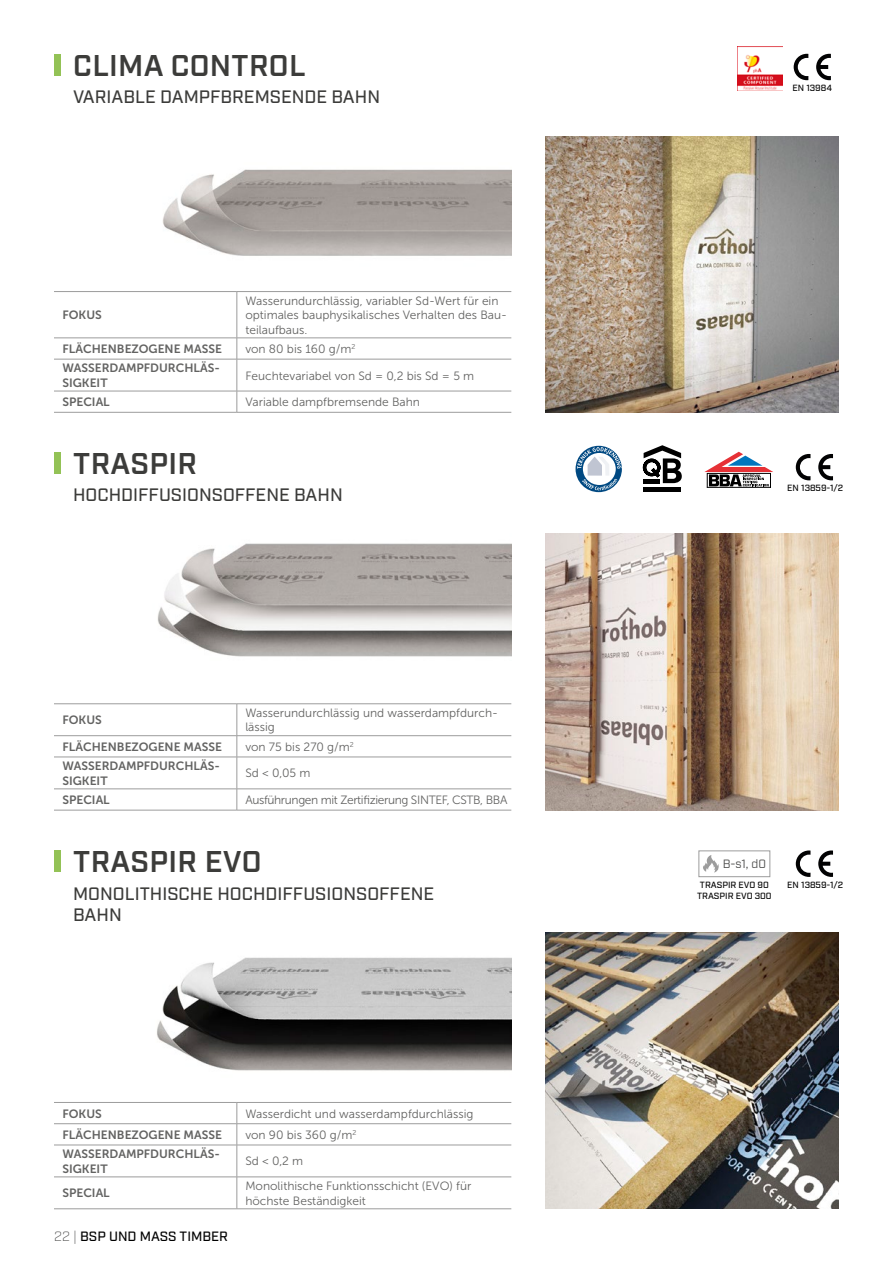
<style>
.page{position:relative;width:893px;height:1263px;background:#fff}
.page>*{position:absolute;margin:0;border:0;box-sizing:border-box;transform-origin:0 0}
.HEAD_1_CAP{font:600 30px "Industry";letter-spacing:.01em;color:#3c3c3a}
.SUBHEAD{font:500 18px/21.6px "Industry";color:#3c3c3a}
.t1{font:500 13.5px "Industry";color:#000}
.table_body_-_left{font:12px/14.4px "Museo Sans 300";color:#636362}
.table_head_-_left{font:12px/14.4px "Museo Sans 700";color:#636362}
.table_body_-_left-2{font:12px "Museo Sans 300";letter-spacing:-.03em;color:#636362}
.t2{font:12px "Industry";color:#4a4a49}
.ICON{font:500 9px "Industry";color:#000}
.s1{font-weight:300;color:#565655}
</style>
<div class="page">
<img style="left:162px;top:169px;width:349px;height:87px">
<div style="left:54px;top:54px;width:6px;height:22px;background:#93c256"></div>
<img style="left:738px;top:47px;width:44px;height:44px">
<img style="left:545px;top:136px;width:294px;height:276px">
<svg style="left:794px;top:54px;width:14px;height:26px"></svg>
<svg style="left:816px;top:54px;width:15px;height:26px"></svg>
<div style="left:54px;top:452px;width:6px;height:22px;background:#93c256"></div>
<div style="left:54px;top:850px;width:6px;height:22px;background:#93c256"></div>
<img style="left:545px;top:932px;width:294px;height:277px">
<img style="left:545px;top:534px;width:294px;height:276px">
<img style="left:157px;top:543px;width:354px;height:114px">
<img style="left:157px;top:957px;width:354px;height:114px">
<svg style="left:576px;top:446px;width:46px;height:46px"></svg>
<svg style="left:577px;top:447px;width:44px;height:43px"></svg>
<svg style="left:796px;top:454px;width:14px;height:26px"></svg>
<svg style="left:818px;top:454px;width:15px;height:26px"></svg>
<svg style="left:796px;top:850px;width:14px;height:27px"></svg>
<svg style="left:818px;top:850px;width:15px;height:27px"></svg>
<hr style="left:644px;top:487px;width:37px;height:4px;background:#000">
<svg style="left:643px;top:445px;width:39px;height:38px"></svg>
<svg style="left:704px;top:452px;width:69px;height:35px"></svg>
<hr style="left:707px;top:487px;width:63px;height:1px;background:#000">
<hr style="left:54px;top:291px;width:183px;height:1px;background:#9c9c9c">
<hr style="left:237px;top:291px;width:274px;height:1px;background:#9c9c9c">
<hr style="left:237px;top:292px;width:1px;height:46px;background:#9c9c9c">
<hr style="left:54px;top:338px;width:183px;height:1px;background:#9c9c9c">
<hr style="left:237px;top:338px;width:274px;height:1px;background:#9c9c9c">
<svg style="left:237px;top:338px;width:1px;height:21px"></svg>
<hr style="left:54px;top:359px;width:183px;height:1px;background:#9c9c9c">
<hr style="left:237px;top:359px;width:274px;height:1px;background:#9c9c9c">
<hr style="left:237px;top:359px;width:1px;height:32px;background:#9c9c9c">
<hr style="left:54px;top:391px;width:183px;height:1px;background:#9c9c9c">
<hr style="left:237px;top:391px;width:274px;height:1px;background:#9c9c9c">
<svg style="left:237px;top:391px;width:1px;height:21px"></svg>
<hr style="left:54px;top:412px;width:183px;height:1px;background:#9c9c9c">
<hr style="left:237px;top:412px;width:274px;height:1px;background:#9c9c9c">
<hr style="left:54px;top:703px;width:183px;height:1px;background:#9c9c9c">
<hr style="left:237px;top:703px;width:274px;height:1px;background:#9c9c9c">
<hr style="left:237px;top:704px;width:1px;height:31px;background:#9c9c9c">
<hr style="left:54px;top:735px;width:183px;height:1px;background:#9c9c9c">
<hr style="left:237px;top:735px;width:274px;height:1px;background:#9c9c9c">
<svg style="left:237px;top:736px;width:1px;height:21px"></svg>
<hr style="left:54px;top:757px;width:183px;height:1px;background:#9c9c9c">
<hr style="left:237px;top:757px;width:274px;height:1px;background:#9c9c9c">
<hr style="left:237px;top:757px;width:1px;height:32px;background:#9c9c9c">
<hr style="left:54px;top:789px;width:183px;height:1px;background:#9c9c9c">
<hr style="left:237px;top:789px;width:274px;height:1px;background:#9c9c9c">
<svg style="left:237px;top:789px;width:1px;height:21px"></svg>
<hr style="left:54px;top:810px;width:183px;height:1px;background:#9c9c9c">
<hr style="left:237px;top:810px;width:274px;height:1px;background:#9c9c9c">
<hr style="left:54px;top:1102px;width:183px;height:1px;background:#9c9c9c">
<hr style="left:237px;top:1102px;width:274px;height:1px;background:#9c9c9c">
<hr style="left:54px;top:1123px;width:183px;height:1px;background:#9c9c9c">
<hr style="left:237px;top:1123px;width:274px;height:1px;background:#9c9c9c">
<svg style="left:237px;top:1103px;width:1px;height:42px"></svg>
<hr style="left:54px;top:1145px;width:183px;height:1px;background:#9c9c9c">
<hr style="left:237px;top:1145px;width:274px;height:1px;background:#9c9c9c">
<hr style="left:237px;top:1145px;width:1px;height:32px;background:#9c9c9c">
<hr style="left:54px;top:1176px;width:183px;height:1px;background:#9c9c9c">
<hr style="left:237px;top:1176px;width:274px;height:1px;background:#9c9c9c">
<hr style="left:237px;top:1177px;width:1px;height:31px;background:#9c9c9c">
<hr style="left:54px;top:1208px;width:183px;height:1px;background:#9c9c9c">
<hr style="left:237px;top:1208px;width:274px;height:1px;background:#9c9c9c">
<div style="left:698px;top:850px;width:72px;height:27px;border:1px solid #9c9c9c"></div>
<svg style="left:703px;top:855px;width:16px;height:18px"></svg>
<p class="HEAD_1_CAP" style="left:73px;top:48px;width:234px">CLIMA CONTROL</p>
<p class="SUBHEAD" style="left:73px;top:87px;width:308px">VARIABLE DAMPFBREMSENDE BAHN</p>
<p class="table_head_-_left" style="left:63px;top:308px;width:41px">FOKUS</p>
<p class="table_body_-_left" style="left:245px;top:294px;width:263px">Wasserundurchlässig, variabler Sd-Wert für ein optimales bauphysikalisches Verhalten des Bau&shy;teilaufbaus.</p>
<p class="table_head_-_left" style="left:63px;top:342px;width:161px">FLÄCHENBEZOGENE MASSE</p>
<p class="table_body_-_left" style="left:245px;top:342px;width:112px">von 80 bis 160 g/m<sup>2</sup></p>
<p class="table_head_-_left" style="left:63px;top:361px;width:159px">WASSERDAMPFDURCHLÄS-<br>SIGKEIT</p>
<p class="table_body_-_left" style="left:245px;top:368px;width:230px">Feuchtevariabel von Sd = 0,2 bis Sd = 5 m</p>
<p class="table_head_-_left" style="left:63px;top:395px;width:49px">SPECIAL</p>
<p class="table_body_-_left" style="left:245px;top:395px;width:176px">Variable dampfbremsende Bahn</p>
<p class="HEAD_1_CAP" style="left:73px;top:445px;width:125px">TRASPIR</p>
<p class="SUBHEAD" style="left:73px;top:485px;width:271px">HOCHDIFFUSIONSOFFENE BAHN</p>
<p class="table_head_-_left" style="left:63px;top:713px;width:41px">FOKUS</p>
<p class="table_body_-_left" style="left:245px;top:706px;width:254px">Wasserundurchlässig und wasserdampfdurch&shy;lässig</p>
<p class="table_head_-_left" style="left:63px;top:739px;width:161px">FLÄCHENBEZOGENE MASSE</p>
<p class="table_body_-_left" style="left:245px;top:739px;width:110px">von 75 bis 270 g/m<sup>2</sup></p>
<p class="table_head_-_left" style="left:63px;top:759px;width:159px">WASSERDAMPFDURCHLÄS-<br>SIGKEIT</p>
<p class="table_body_-_left" style="left:245px;top:766px;width:67px">Sd &lt; 0,05 m</p>
<p class="table_head_-_left" style="left:63px;top:793px;width:49px">SPECIAL</p>
<p class="table_body_-_left-2" style="left:245px;top:793px;width:264px">Ausführungen mit Zertifizierung SINTEF, CSTB, BBA</p>
<p class="HEAD_1_CAP" style="left:73px;top:844px;width:190px">TRASPIR EVO</p>
<p class="SUBHEAD" style="left:73px;top:883px;width:363px">MONOLITHISCHE HOCHDIFFUSIONSOFFENE<br>BAHN</p>
<p class="table_head_-_left" style="left:63px;top:1106px;width:41px">FOKUS</p>
<p class="table_body_-_left" style="left:245px;top:1106px;width:230px">Wasserdicht und wasserdampfdurchlässig</p>
<p class="table_head_-_left" style="left:63px;top:1127px;width:161px">FLÄCHENBEZOGENE MASSE</p>
<p class="table_body_-_left" style="left:245px;top:1127px;width:113px">von 90 bis 360 g/m<sup>2</sup></p>
<p class="table_head_-_left" style="left:63px;top:1147px;width:159px">WASSERDAMPFDURCHLÄS-<br>SIGKEIT</p>
<p class="table_body_-_left" style="left:245px;top:1154px;width:59px">Sd &lt; 0,2 m</p>
<p class="table_head_-_left" style="left:63px;top:1186px;width:49px">SPECIAL</p>
<p class="table_body_-_left" style="left:245px;top:1179px;width:228px">Monolithische Funktionsschicht (EVO) für höchste Beständigkeit</p>
<p class="t1" style="left:54px;top:1228px;width:175px"><span class="s1">22 |</span> BSP UND MASS TIMBER</p>
<p class="ICON" style="left:792px;top:82px;width:41px">EN 13984</p>
<p class="ICON" style="left:787px;top:482px;width:57px">EN 13859-1/2</p>
<p class="t2" style="left:723px;top:857px;width:45px">B-s1, d0</p>
<p class="ICON" style="left:700px;top:879px;width:70px">TRASPIR EVO 90</p>
<p class="ICON" style="left:697px;top:890px;width:76px">TRASPIR EVO 300</p>
<p class="ICON" style="left:787px;top:879px;width:57px">EN 13859-1/2</p>
</div>
